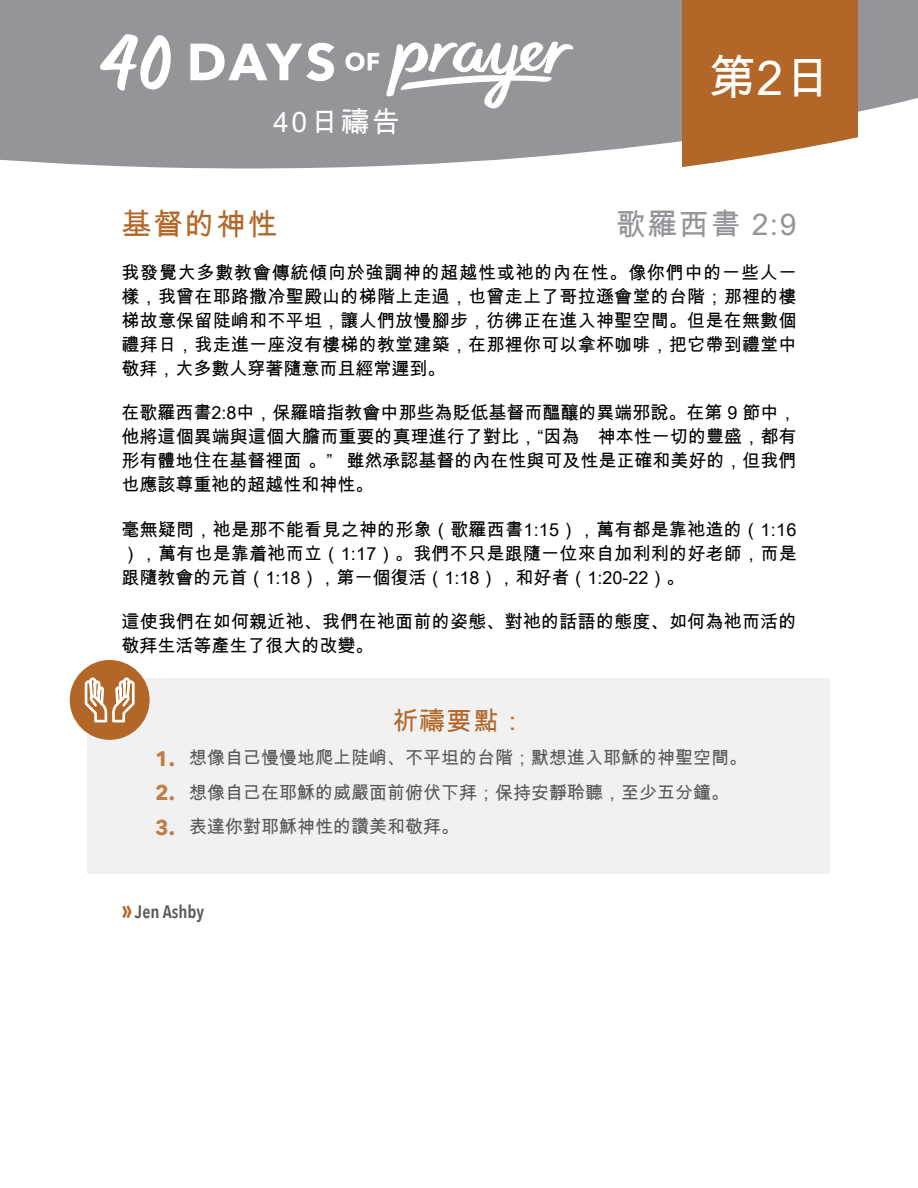
<style>
.page{position:relative;width:918px;height:1188px;background:#fff}
.page>*{position:absolute;margin:0;border:0;box-sizing:border-box;transform-origin:0 0}
.t1{font:48px "Arial Unicode MS";color:#fff}
.t2{font:30px "Arial Unicode MS";color:#939598}
.t3{font:30px "Arial Unicode MS";letter-spacing:.05em;color:#b26729}
.t4{font:28.2px "Arial Unicode MS";letter-spacing:.1em;color:#fff}
.t5{font:25.5px "Arial Unicode MS";color:#b26729}
.t6{font:18px/24px "Arial Unicode MS";color:#000;text-align:justify}
.t7{font:18px "Arial Unicode MS";color:#58595b}
.t8{font:600 18px "Avenir Next Condensed";color:#58595b}
.s1{font-family:"Avenir Next";font-weight:700;font-size:21px;color:#be7e47}
.s2{font-weight:700;font-size:27px;color:#b26729}
</style>
<div class="page">
<div style="left:88px;top:678px;width:742px;height:196px;background:#f1f1f2"></div>
<svg style="left:0;top:0;width:918px;height:168px;background:#9b9da0"></svg>
<svg style="left:682px;top:0;width:175px;height:168px;background:#b8733a"></svg>
<div style="left:70px;top:660px;width:80px;height:80px;background:#b26729;border-radius:50%"></div>
<svg style="left:83px;top:660px;width:53px;height:63px"></svg>
<svg style="left:190px;top:43px;width:144px;height:38px"></svg>
<svg style="left:345px;top:52px;width:34px;height:19px"></svg>
<svg style="left:386px;top:41px;width:188px;height:68px"></svg>
<svg style="left:100px;top:34px;width:76px;height:57px"></svg>
<h3 class="t4" style="left:273px;top:102px;width:129px">40日禱告</h3>
<h1 class="t1" style="left:708px;top:43px;width:124px">第2日</h1>
<h2 class="t3" style="left:122px;top:203px;width:157px">基督的神性</h2>
<h2 class="t2" style="left:616px;top:203px;width:182px">歌羅西書 2:9</h2>
<p class="t6" style="left:122px;top:260px;width:677px">我發覺大多數教會傳統傾向於強調神的超越性或祂的內在性。像你們中的一些人一樣，我曾在耶路撒冷聖殿山的梯階上走過，也曾走上了哥拉遜會堂的台階；那裡的樓梯故意保留陡峭和不平坦，讓人們放慢腳步，彷彿正在進入神聖空間。但是在無數個禮拜日，我走進一座沒有樓梯的教堂建築，在那裡你可以拿杯咖啡，把它帶到禮堂中敬拜，大多數人穿著隨意而且經常遲到。</p>
<p class="t6" style="left:122px;top:401px;width:677px">在歌羅西書2:8中，保羅暗指教會中那些為貶低基督而醞釀的異端邪說。在第 9 節中，他將這個異端與這個大膽而重要的真理進行了對比，“因為　神本性一切的豐盛，都有形有體地住在基督裡面 。” 雖然承認基督的內在性與可及性是正確和美好的，但我們也應該尊重祂的超越性和神性。</p>
<p class="t6" style="left:122px;top:517px;width:677px">毫無疑問，祂是那不能看見之神的形象（歌羅西書1:15），萬有都是靠祂造的（1:16），萬有也是靠着祂而立（1:17）。我們不只是跟隨一位來自加利利的好老師，而是跟隨教會的元首（1:18），第一個復活（1:18），和好者（1:20-22）。</p>
<p class="t6" style="left:122px;top:609px;width:677px">這使我們在如何親近祂、我們在祂面前的姿態、對祂的話語的態度、如何為祂而活的敬拜生活等產生了很大的改變。</p>
<h3 class="t5" style="left:393px;top:702px;width:134px">祈禱要點：</h3>
<p class="t7" style="left:155px;top:745px;width:593px"><span class="s1">1.</span> 想像自己慢慢地爬上陡峭、不平坦的台階；默想進入耶穌的神聖空間。</p>
<p class="t7" style="left:155px;top:780px;width:575px"><span class="s1">2.</span> 想像自己在耶穌的威嚴面前俯伏下拜；保持安靜聆聽，至少五分鐘。</p>
<p class="t7" style="left:155px;top:814px;width:305px"><span class="s1">3.</span> 表達你對耶穌神性的讚美和敬拜。</p>
<p class="t8" style="left:122px;top:896px;width:84px"><span class="s2">»</span>Jen Ashby</p>
</div>
